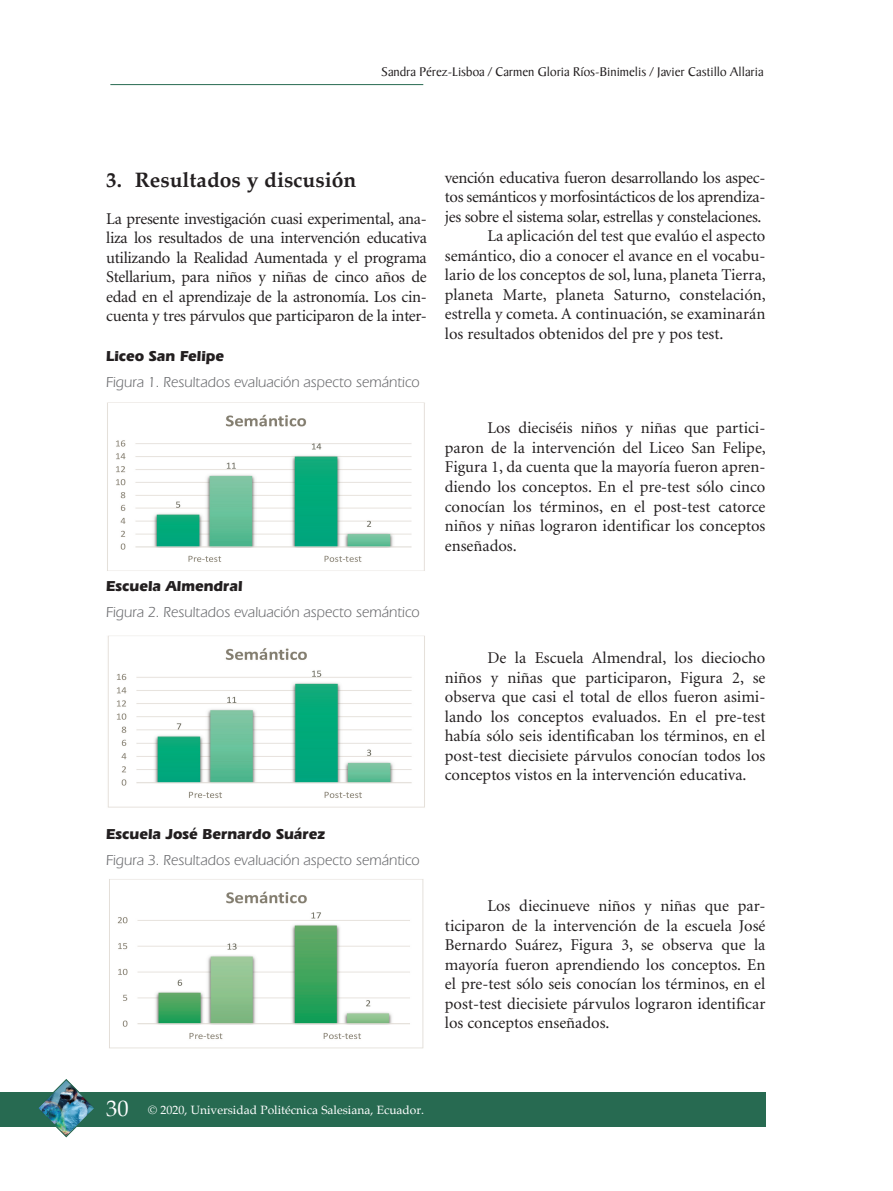
<style>
.page{position:relative;width:893px;height:1191px;background:#fff}
.page>*{position:absolute;margin:0;border:0;box-sizing:border-box;transform-origin:0 0}
._1_ok{font:700 21px "Palatino";color:#231f20}
.Párrafo{font:16.5px/19.5px "Minion";color:#231f20;text-align:justify}
.Párrafo_sin_sangría{font:16.5px/19.5px "Minion";letter-spacing:-.02em;color:#231f20;text-align:justify}
.títulos_cuadros{font:15px "Eras IT Cby BT";color:#6c6d70}
.títulos_cuadros-2{font:700 15px "Eras IT Cby BT";color:#231f20}
.t1{font:13.5px "Baker Signet";color:#231f20}
.t2{font:12px "Palatino";color:#fff}
.s1{font-size:22.5px}
</style>
<div class="page">
<div style="left:0;top:1092px;width:765px;height:34px;background:#276a51"></div>
<img style="left:37px;top:1079px;width:59px;height:58px">
<hr style="left:110px;top:84px;width:313px;height:1px;background:#276a51">
<img style="left:107px;top:402px;width:318px;height:169px">
<img style="left:107px;top:635px;width:318px;height:173px">
<img style="left:109px;top:879px;width:315px;height:170px">
<p class="t1" style="left:381px;top:64px;width:383px">Sandra Pérez-Lisboa / Carmen Gloria Ríos-Binimelis / Javier Castillo Allaria</p>
<p class="_1_ok" style="left:106px;top:162px;width:251px">3. Resultados y discusión</p>
<p class="Párrafo_sin_sangría" style="left:106px;top:209px;width:322px">La presente investigación cuasi experimental, ana&shy;liza los resultados de una intervención educativa utilizando la Realidad Aumentada y el programa Stellarium, para niños y niñas de cinco años de edad en el aprendizaje de la astronomía. Los cin&shy;cuenta y tres párvulos que participaron de la inter-</p>
<p class="títulos_cuadros-2" style="left:106px;top:346px;width:119px">Liceo San Felipe</p>
<p class="títulos_cuadros" style="left:106px;top:373px;width:315px">Figura 1. Resultados evaluación aspecto semántico</p>
<p class="títulos_cuadros-2" style="left:106px;top:576px;width:138px">Escuela Almendral</p>
<p class="títulos_cuadros" style="left:106px;top:603px;width:315px">Figura 2. Resultados evaluación aspecto semántico</p>
<p class="títulos_cuadros-2" style="left:106px;top:824px;width:220px">Escuela José Bernardo Suárez</p>
<p class="títulos_cuadros" style="left:106px;top:851px;width:315px">Figura 3. Resultados evaluación aspecto semántico</p>
<p class="Párrafo_sin_sangría" style="left:445px;top:168px;width:322px">vención educativa fueron desarrollando los aspec&shy;tos semánticos y morfosintácticos de los aprendiza&shy;jes sobre el sistema solar, estrellas y constelaciones.</p>
<p class="Párrafo" style="left:445px;top:227px;width:323px;text-indent:43px">La aplicación del test que evalúo el aspecto semántico, dio a conocer el avance en el vocabu&shy;lario de los conceptos de sol, luna, planeta Tierra, planeta Marte, planeta Saturno, constelación, estrella y cometa. A continuación, se examinarán los resultados obtenidos del pre y pos test.</p>
<p class="Párrafo" style="left:445px;top:419px;width:323px;text-indent:43px">Los dieciséis niños y niñas que partici&shy;paron de la intervención del Liceo San Felipe, Figura 1, da cuenta que la mayoría fueron apren&shy;diendo los conceptos. En el pre-test sólo cinco conocían los términos, en el post-test catorce niños y niñas lograron identificar los conceptos enseñados.</p>
<p class="Párrafo" style="left:445px;top:649px;width:322px;text-indent:43px">De la Escuela Almendral, los dieciocho niños y niñas que participaron, Figura 2, se observa que casi el total de ellos fueron asimi&shy;lando los conceptos evaluados. En el pre-test había sólo seis identificaban los términos, en el post-test diecisiete párvulos conocían todos los conceptos vistos en la intervención educativa.</p>
<p class="Párrafo" style="left:445px;top:896px;width:322px;text-indent:43px">Los diecinueve niños y niñas que par&shy;ticiparon de la intervención de la escuela José Bernardo Suárez, Figura 3, se observa que la mayoría fueron aprendiendo los conceptos. En el pre-test sólo seis conocían los términos, en el post-test diecisiete párvulos lograron identificar los conceptos enseñados.</p>
<p class="t2" style="left:106px;top:1100px;width:319px"><span class="s1">30</span> © 2020, Universidad Politécnica Salesiana, Ecuador.</p>
</div>
